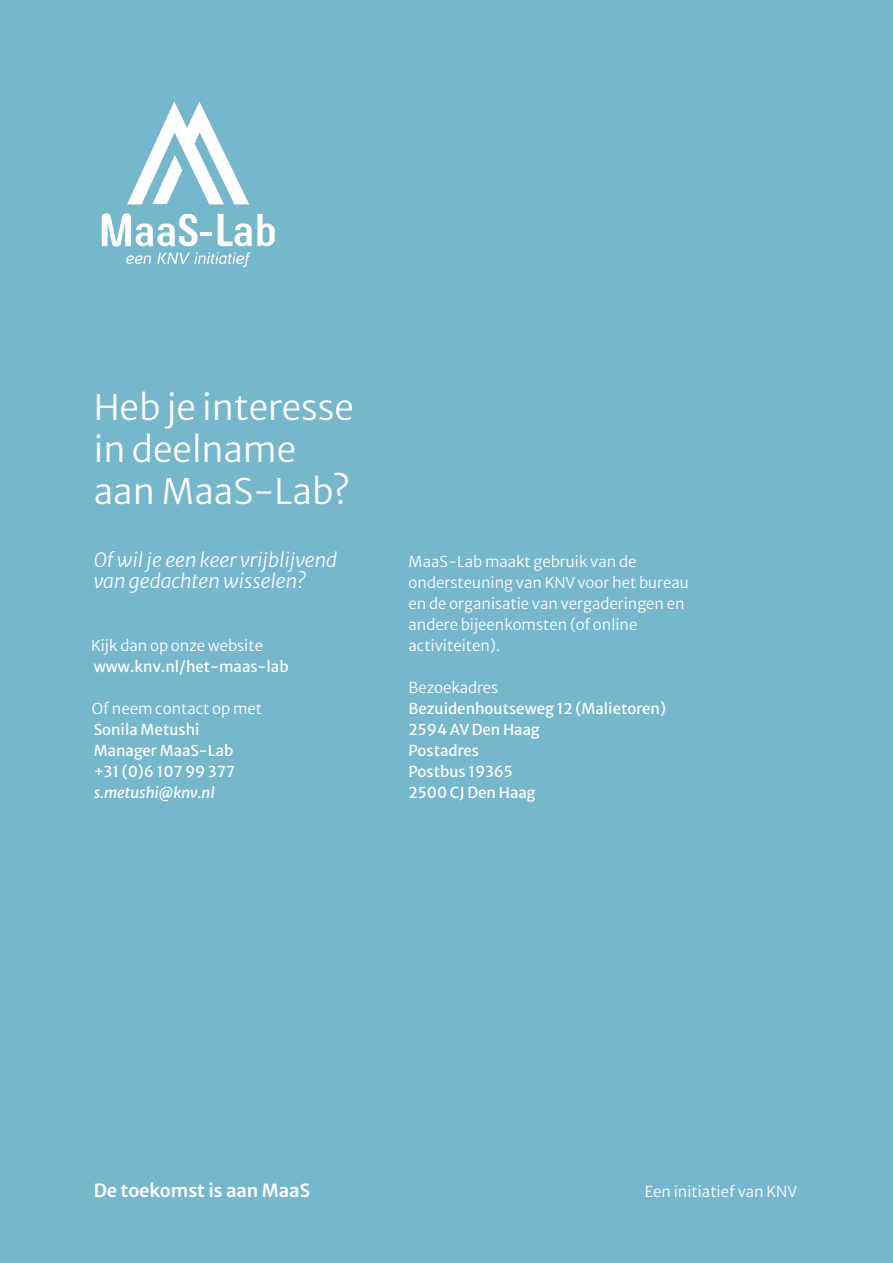
<style>
.page{position:relative;width:893px;height:1263px;background:#76b7cc}
.page>*{position:absolute;margin:0;border:0;box-sizing:border-box;transform-origin:0 0}
.t1{font:300 34.95px/42px "Merriweather Sans";color:#fff}
.t2{font:italic 300 19.5px/21px "Merriweather Sans";color:#fff}
.t3{font:600 18px "Merriweather Sans";color:#fff}
.t4{font:300 15px/21px "Merriweather Sans";color:#fff}
.t5{font:15px/21px "Merriweather Sans";color:#fff}
.t6{font:italic 15px "Merriweather Sans";color:#fff}
</style>
<div class="page">
<svg style="left:102px;top:213px;width:95px;height:33px"></svg>
<hr style="left:201px;top:232px;width:11px;height:4px;background:#fff">
<svg style="left:218px;top:214px;width:57px;height:32px"></svg>
<svg style="left:126px;top:255px;width:25px;height:9px"></svg>
<svg style="left:157px;top:252px;width:93px;height:15px"></svg>
<svg style="left:127px;top:101px;width:122px;height:103px"></svg>
<h1 class="t1" style="left:94px;top:387px;width:262px">Heb je interesse in deelname aan MaaS-Lab?</h1>
<h2 class="t2" style="left:94px;top:550px;width:245px">Of wil je een keer vrijblijvend van gedachten wisselen?</h2>
<p class="t4" style="left:91px;top:635px;width:173px">Kijk dan op onze website</p>
<p class="t5" style="left:94px;top:656px;width:196px">www.knv.nl/het-maas-lab</p>
<p class="t4" style="left:92px;top:698px;width:172px">Of neem contact op met</p>
<p class="t5" style="left:94px;top:719px;width:143px">Sonila Metushi<br>Manager MaaS-Lab +31 (0)6 107 99 377</p>
<p class="t6" style="left:94px;top:783px;width:123px">s.metushi@knv.nl</p>
<p class="t4" style="left:409px;top:551px;width:282px">MaaS-Lab maakt gebruik van de ondersteuning van KNV voor het bureau en de organisatie van vergaderingen en andere bijeenkomsten (of online activiteiten).</p>
<p class="t4" style="left:409px;top:677px;width:91px">Bezoekadres</p>
<p class="t5" style="left:409px;top:698px;width:259px">Bezuidenhoutseweg 12 (Malietoren)<br>2594 AV Den Haag<br>Postadres<br>Postbus 19365<br>2500 CJ Den Haag</p>
<p class="t3" style="left:94px;top:1179px;width:218px">De toekomst is aan MaaS</p>
<p class="t4" style="left:645px;top:1181px;width:154px">Een initiatief van KNV</p>
</div>
